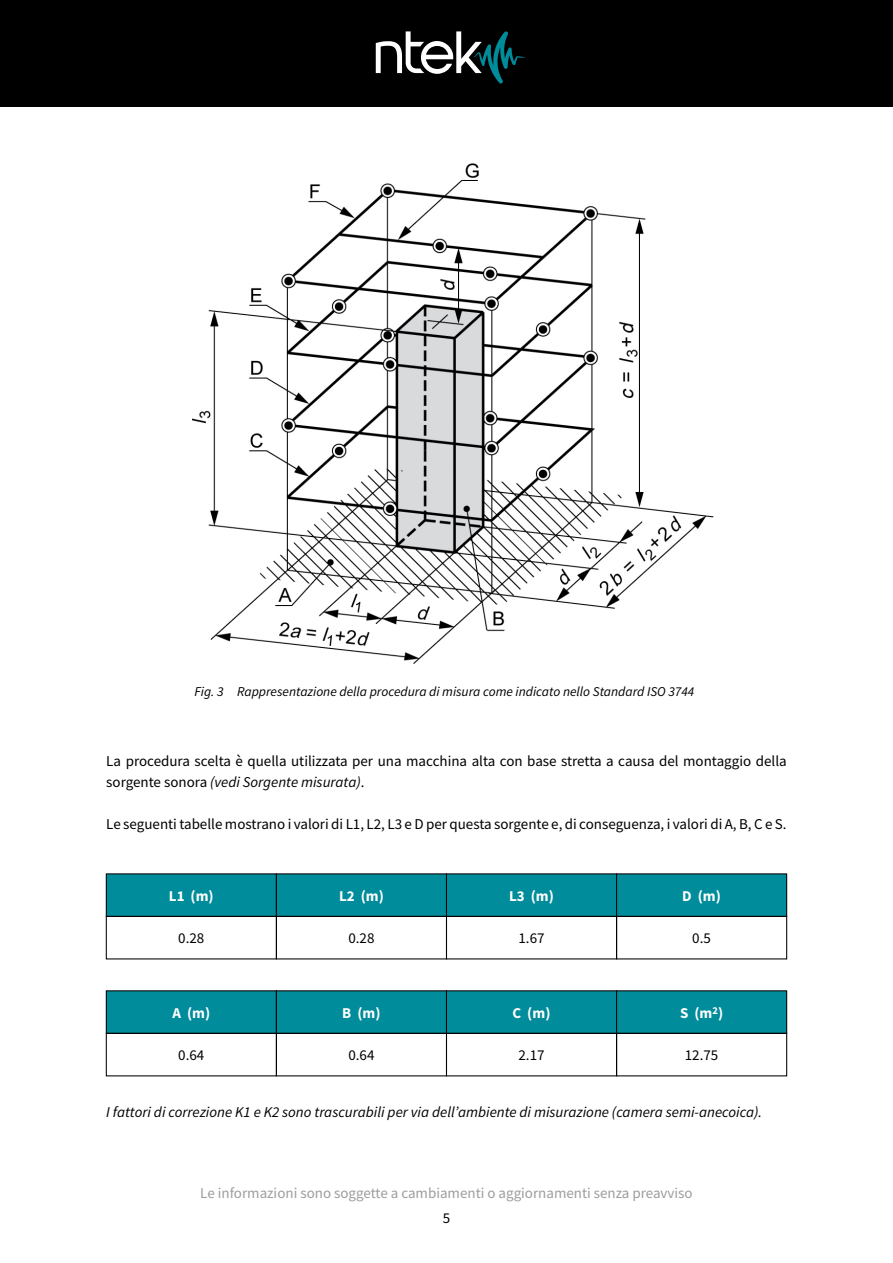
<style>
.page{position:relative;width:893px;height:1263px;background:#fff}
.page>*{position:absolute;margin:0;border:0;box-sizing:border-box;transform-origin:0 0}
.t1{font:15px/21px "Source Sans Pro";color:#000}
.t2{font:italic 15px "Source Sans Pro";color:#000}
.t3{font:15px "Source Sans Pro";color:#9c9d9f}
.t4{font:700 15px "Source Sans Pro";color:#fff}
.t5{font:italic 13.5px "Source Sans Pro";color:#000}
.s1{font-style:italic}
</style>
<div class="page">
<div style="left:0;top:0;width:893px;height:106px;background:#000"></div>
<svg style="left:376px;top:31px;width:149px;height:52px"></svg>
<img style="left:192px;top:163px;width:522px;height:501px">
<div style="left:106px;top:874px;width:170px;height:42px;background:#008c9b"></div>
<div style="left:276px;top:874px;width:170px;height:42px;background:#008c9b"></div>
<div style="left:446px;top:874px;width:171px;height:42px;background:#008c9b"></div>
<div style="left:617px;top:874px;width:170px;height:42px;background:#008c9b"></div>
<div style="left:106px;top:916px;width:171px;height:43px;border:1px solid #000"></div>
<div style="left:276px;top:916px;width:171px;height:43px;border:1px solid #000"></div>
<div style="left:446px;top:916px;width:171px;height:43px;border:1px solid #000"></div>
<div style="left:616px;top:916px;width:171px;height:43px;border:1px solid #000"></div>
<div style="left:106px;top:991px;width:170px;height:42px;background:#008c9b"></div>
<div style="left:276px;top:991px;width:170px;height:42px;background:#008c9b"></div>
<div style="left:446px;top:991px;width:171px;height:42px;background:#008c9b"></div>
<div style="left:617px;top:991px;width:170px;height:42px;background:#008c9b"></div>
<div style="left:106px;top:1033px;width:171px;height:43px;border:1px solid #000"></div>
<div style="left:276px;top:1033px;width:171px;height:43px;border:1px solid #000"></div>
<div style="left:446px;top:1033px;width:171px;height:43px;border:1px solid #000"></div>
<div style="left:616px;top:1033px;width:171px;height:43px;border:1px solid #000"></div>
<p class="t5" style="left:195px;top:685px;width:501px">Fig. 3 Rappresentazione della procedura di misura come indicato nello Standard ISO 3744</p>
<p class="t1" style="left:106px;top:751px;width:682px">La procedura scelta è quella utilizzata per una macchina alta con base stretta a causa del montaggio della sorgente sonora <span class="s1">(vedi Sorgente misurata)</span>.</p>
<p class="t1" style="left:106px;top:814px;width:682px">Le seguenti tabelle mostrano i valori di L1, L2, L3 e D per questa sorgente e, di conseguenza, i valori di A, B, C e S.</p>
<p class="t4" style="left:169px;top:887px;width:46px">L1 (m)</p>
<p class="t4" style="left:339px;top:887px;width:46px">L2 (m)</p>
<p class="t4" style="left:509px;top:887px;width:46px">L3 (m)</p>
<p class="t4" style="left:682px;top:887px;width:40px">D (m)</p>
<p class="t1" style="left:178px;top:929px;width:28px">0.28</p>
<p class="t1" style="left:348px;top:929px;width:28px">0.28</p>
<p class="t1" style="left:518px;top:929px;width:28px">1.67</p>
<p class="t1" style="left:692px;top:929px;width:20px">0.5</p>
<p class="t4" style="left:172px;top:1004px;width:39px">A (m)</p>
<p class="t4" style="left:342px;top:1004px;width:40px">B (m)</p>
<p class="t4" style="left:513px;top:1004px;width:39px">C (m)</p>
<p class="t4" style="left:680px;top:1004px;width:45px">S (m<sup>2</sup>)</p>
<p class="t1" style="left:178px;top:1045px;width:28px">0.64</p>
<p class="t1" style="left:348px;top:1045px;width:28px">0.64</p>
<p class="t1" style="left:518px;top:1045px;width:28px">2.17</p>
<p class="t1" style="left:685px;top:1045px;width:35px">12.75</p>
<p class="t2" style="left:106px;top:1105px;width:657px">I fattori di correzione K1 e K2 sono trascurabili per via dell’ambiente di misurazione (camera semi-anecoica).</p>
<p class="t3" style="left:200px;top:1186px;width:494px">Le informazioni sono soggette a cambiamenti o aggiornamenti senza preavviso</p>
<p class="t1" style="left:443px;top:1208px;width:9px">5</p>
</div>
